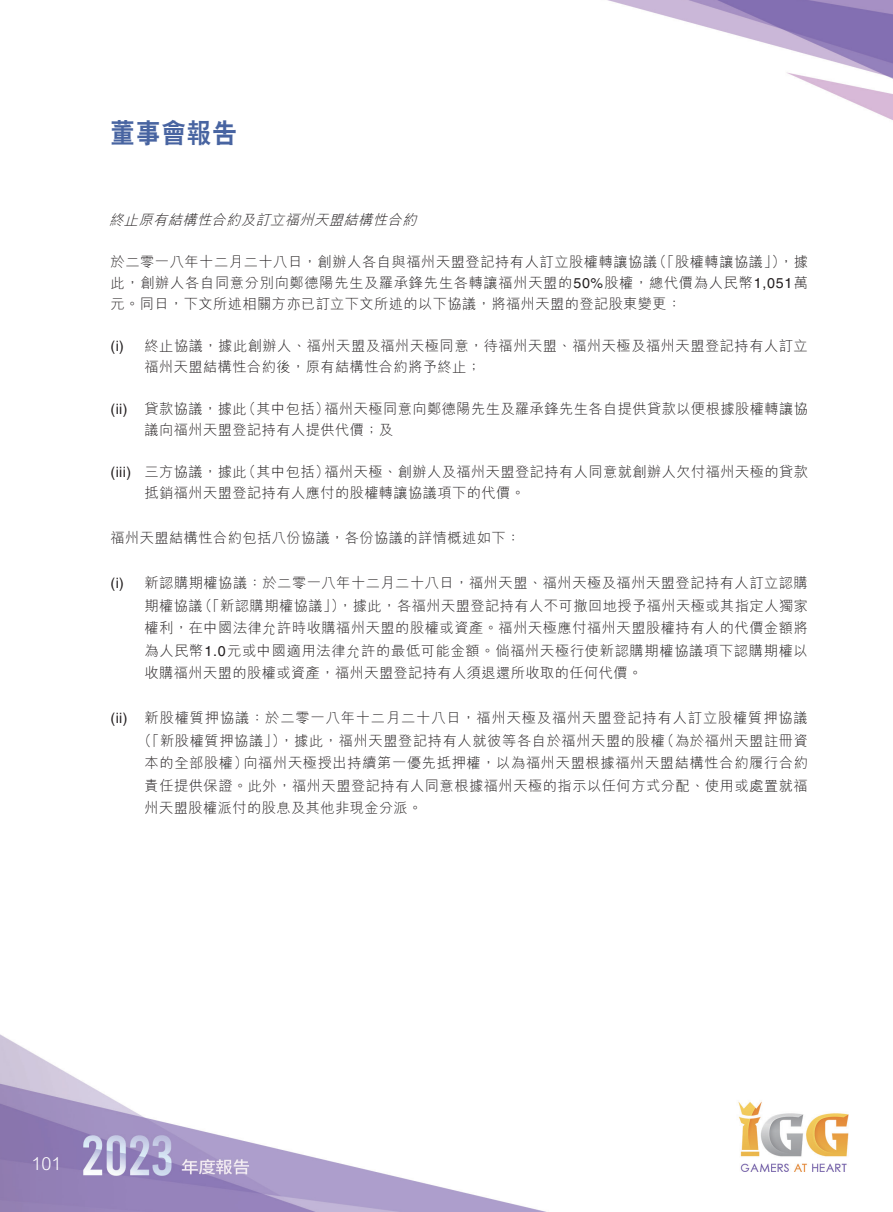
<style>
.page{position:relative;width:893px;height:1212px;background:#fff}
.page>*{position:absolute;margin:0;border:0;box-sizing:border-box;transform-origin:0 0}
.t1{font:800 27px "C Hei 2 HK";letter-spacing:.05em;color:#4864a1;scale:.9 1}
.t2{font:300 18px "M Hei HK";color:#fff}
.t3{font:300 14.25px/22.5px "M Hei HK";letter-spacing:.035em;color:#231f20}
.t4{font:300 14.25px "M Hei HK";letter-spacing:.06em;color:#231f20}
.t5{font:italic 300 14.25px "M Hei HK";color:#231f20}
.t6{font:14.25px "Helvetica LT Std";letter-spacing:.03em;color:#231f20}
.s1{font-family:"Helvetica LT Std";font-weight:400}
</style>
<div class="page">
<img style="left:0;top:0;width:893px;height:1212px">
<h1 class="t1" style="left:111px;top:115px;width:142px">董事會報告</h1>
<p class="t5" style="left:109px;top:213px;width:313px">終止原有結構性合約及訂立福州天盟結構性合約</p>
<p class="t3" style="left:111px;top:251px;width:699px;line-height:21px">於二零一八年十二月二十八日，創辦人各自與福州天盟登記持有人訂立股權轉讓協議<br>此，創辦人各自同意分別向鄭德陽先生及羅承鋒先生各轉讓福州天盟的<span class="s1">50%</span>股權，總代價為人民幣<span class="s1">1,051</span>萬元。同日，下文所述相關方亦已訂立下文所述的以下協議，將福州天盟的登記股東變更：</p>
<p class="t3" style="left:145px;top:335px;width:665px">終止協議，據此創辦人、福州天盟及福州天極同意，待福州天盟、福州天極及福州天盟登記持有人訂立</p>
<p class="t3" style="left:652px;top:251px;width:135px">（「股權轉讓協議」）</p>
<p class="t3" style="left:779px;top:251px;width:31px">，據</p>
<p class="t6" style="left:111px;top:338px;width:15px">i( )</p>
<p class="t6" style="left:111px;top:401px;width:19px">(ii)</p>
<p class="t6" style="left:111px;top:464px;width:22px">(iii)</p>
<p class="t3" style="left:145px;top:356px;width:338px">福州天盟結構性合約後，原有結構性合約將予終止;</p>
<p class="t3" style="left:324px;top:398px;width:485px">福州天極同意向鄭德陽先生及羅承鋒先生各自提供貸款以便根據股權轉讓協</p>
<p class="t3" style="left:145px;top:398px;width:104px">貸款協議，據此</p>
<p class="t3" style="left:242px;top:398px;width:89px">（其中包括）</p>
<p class="t3" style="left:145px;top:419px;width:250px">議向福州天盟登記持有人提供代價；及</p>
<p class="t3" style="left:324px;top:461px;width:485px">福州天極、創辦人及福州天盟登記持有人同意就創辦人欠付福州天極的貸款</p>
<p class="t3" style="left:242px;top:461px;width:89px">（其中包括）</p>
<p class="t3" style="left:145px;top:461px;width:104px">三方協議，據此</p>
<p class="t3" style="left:145px;top:482px;width:382px">抵銷福州天盟登記持有人應付的股權轉讓協議項下的代價。</p>
<p class="t3" style="left:111px;top:527px;width:411px">福州天盟結構性合約包括八份協議，各份協議的詳情概述如下：</p>
<p class="t3" style="left:145px;top:572px;width:665px">新認購期權協議：於二零一八年十二月二十八日，福州天盟、福州天極及福州天盟登記持有人訂立認購</p>
<p class="t6" style="left:111px;top:575px;width:15px">i( )</p>
<p class="t6" style="left:111px;top:710px;width:19px">(ii)</p>
<p class="t3" style="left:198px;top:594px;width:148px">（「新認購期權協議」）</p>
<p class="t3" style="left:338px;top:594px;width:471px">，據此，各福州天盟登記持有人不可撤回地授予福州天極或其指定人獨家</p>
<p class="t3" style="left:145px;top:594px;width:665px">期權協議<br>權利，在中國法律允許時收購福州天盟的股權或資產。福州天極應付福州天盟股權持有人的代價金額將為人民幣<span class="s1">1.0</span>元或中國適用法律允許的最低可能金額。倘福州天極行使新認購期權協議項下認購期權以收購福州天盟的股權或資產，福州天盟登記持有人須退還所收取的任何代價。</p>
<p class="t4" style="left:145px;top:711px;width:665px">新股權質押協議：於二零一八年十二月二十八日，福州天極及福州天盟登記持有人訂立股權質押協議</p>
<p class="t3" style="left:243px;top:729px;width:566px;text-indent:-106px">（「新股權質押協議」）<br>向福州天極授出持續第一優先抵押權，以為福州天盟根據福州天盟結構性合約履行合約</p>
<p class="t3" style="left:660px;top:729px;width:149px">（為於福州天盟註冊資</p>
<p class="t3" style="left:279px;top:729px;width:387px">，據此，福州天盟登記持有人就彼等各自於福州天盟的股權</p>
<p class="t3" style="left:145px;top:752px;width:665px">本的全部股權）<br>責任提供保證。此外，福州天盟登記持有人同意根據福州天極的指示以任何方式分配、使用或處置就福州天盟股權派付的股息及其他非現金分派。</p>
<p class="t2" style="left:31px;top:1154px;width:32px">101</p>
</div>
